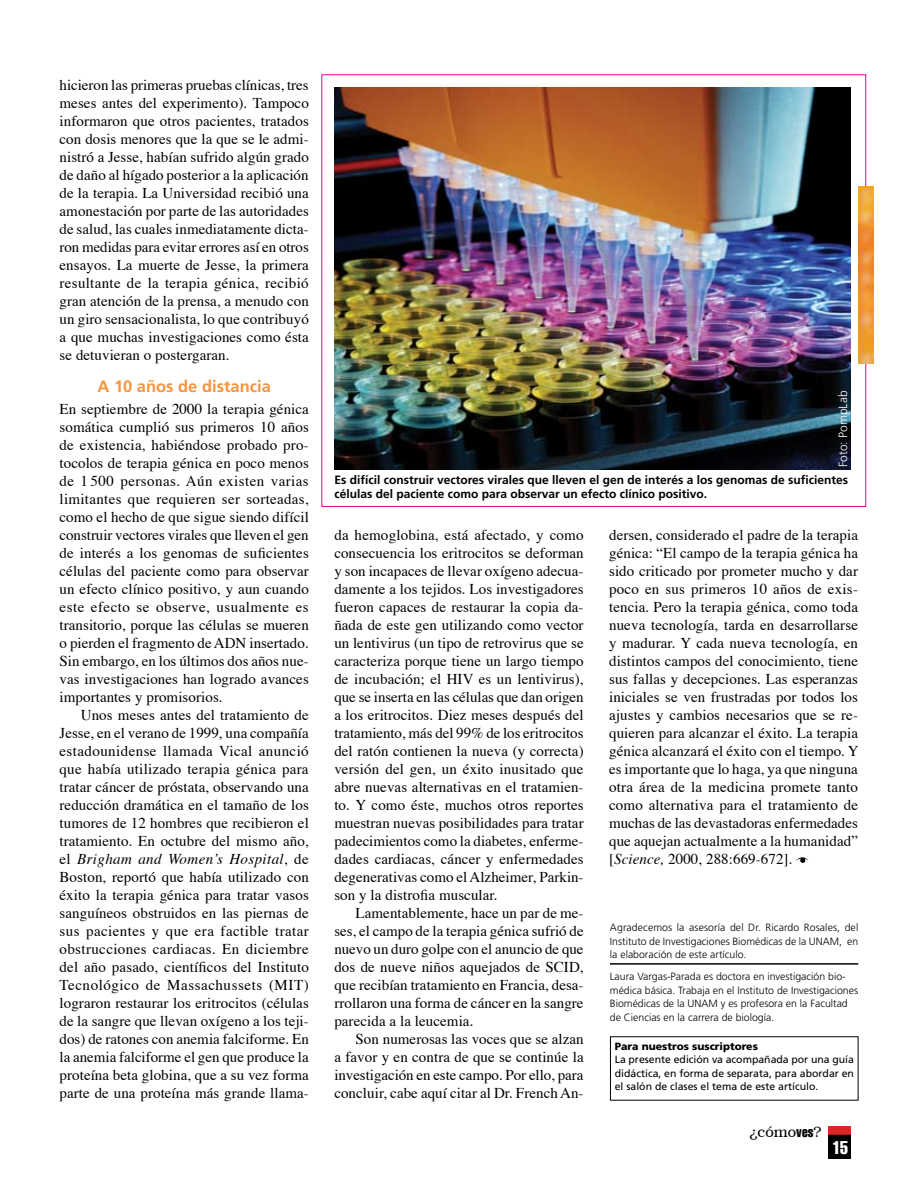
<style>
.page{position:relative;width:918px;height:1188px;background:#fff}
.page>*{position:absolute;margin:0;border:0;box-sizing:border-box;transform-origin:0 0}
.t1{font:extra-condensed 18px "Helvetica";color:#fff;scale:.95 1}
.t2{font:700 16.5px "Frutiger";color:#f7943c}
.t3{font:15px/18px "Times";letter-spacing:.005em;color:#000;text-align:justify}
.t4{font:300 15px "Bookman";color:#000}
.t5{font:700 12px/14.4px "Frutiger";color:#000}
.t6{font:300 12px "Frutiger";color:#fff}
.t7{font:300 10.5px/13.5px "Frutiger";color:#000;text-align:justify}
.t8{font:10.5px/13.5px "Frutiger";color:#000;text-align:justify}
.t9{font:900 10.5px "Frutiger";color:#000}
.s1{font-style:italic}
.s2{font-family:"Helvetica";font-weight:400;font-stretch:extra-condensed;font-size:13.5px}
</style>
<div class="page">
<img style="left:828px;top:1127px;width:23px;height:32px">
<img style="left:334px;top:88px;width:517px;height:382px">
<img style="left:858px;top:186px;width:16px;height:178px">
<hr style="left:610px;top:963px;width:248px;height:2px;background:#000">
<svg style="left:795px;top:857px;width:14px;height:6px"></svg>
<p class="t3" style="left:60px;top:75px;width:251px">hicieron las primeras pruebas clínicas, tres meses antes del experimento). Tampoco informaron que otros pacientes, tratados con dosis menores que la que se le admi&shy;nistró a Jesse, habían sufrido algún grado de daño al hígado posterior a la aplicación de la terapia. La Universidad recibió una amonestación por parte de las autoridades de salud, las cuales inmediatamente dicta&shy;ron medidas para evitar errores así en otros ensayos. La muerte de Jesse, la primera resultante de la terapia génica, recibió gran atención de la prensa, a menudo con un giro sensacionalista, lo que contribuyó a que muchas investigaciones como ésta se detuvieran o postergaran.</p>
<p class="t2" style="left:98px;top:376px;width:175px">A 10 años de distancia</p>
<p class="t3" style="left:60px;top:399px;width:251px">En septiembre de 2000 la terapia génica somática cumplió sus primeros 10 años de existencia, habiéndose probado pro&shy;tocolos de terapia génica en poco menos de 1 500 personas. Aún existen varias li-mitantes que requieren ser sorteadas, como el hecho de que sigue siendo difícil construir vectores virales que lleven el gen de interés a los genomas de suficientes células del paciente como para observar un efecto clínico positivo, y aun cuando este efecto se observe, usualmente es transitorio, porque las células se mueren o pierden el fragmento de ADN insertado.<br>Sin embargo, en los últimos dos años nue&shy;vas investigaciones han logrado avances importantes y promisorios.</p>
<p class="t3" style="left:60px;top:705px;width:251px;text-indent:21px">Unos meses antes del tratamiento de Jesse, en el verano de 1999, una compañía estadounidense llamada Vical anunció que había utilizado terapia génica para tratar cáncer de próstata, observando una reducción dramática en el tamaño de los tumores de 12 hombres que recibieron el tratamiento. En octubre del mismo año, el <span class="s1">Brigham and Women’s Hospital</span>, de Boston, reportó que había utilizado con éxito la terapia génica para tratar vasos sanguíneos obstruidos en las piernas de sus pacientes y que era factible tratar obstrucciones cardiacas. En diciembre del año pasado, científicos del Instituto Tecnológico de Massachussets (MIT) lograron restaurar los eritrocitos (células de la sangre que llevan oxígeno a los teji&shy;dos) de ratones con anemia falciforme. En la anemia falciforme el gen que produce la proteína beta globina, que a su vez forma parte de una proteína más grande llama-</p>
<p class="t6" style="left:836px;top:467px;width:78px;rotate:-90deg">Foto: PompLab</p>
<p class="t5" style="left:334px;top:472px;width:515px">Es difícil construir vectores virales que lleven el gen de interés a los genomas de suficientes células del paciente como para observar un efecto clínico positivo.</p>
<p class="t3" style="left:334px;top:525px;width:251px">da hemoglobina, está afectado, y como consecuencia los eritrocitos se deforman y son incapaces de llevar oxígeno adecua&shy;damente a los tejidos. Los investigadores fueron capaces de restaurar la copia da&shy;ñada de este gen utilizando como vector un lentivirus (un tipo de retrovirus que se caracteriza porque tiene un largo tiempo de incubación; el HIV es un lentivirus), que se inserta en las células que dan origen a los eritrocitos. Diez meses después del tratamiento, más del 99% de los eritrocitos del ratón contienen la nueva (y correcta) versión del gen, un éxito inusitado que abre nuevas alternativas en el tratamien&shy;to. Y como éste, muchos otros reportes muestran nuevas posibilidades para tratar padecimientos como la diabetes, enferme&shy;dades cardiacas, cáncer y enfermedades degenerativas como el Alzheimer, Parkin&shy;son y la distrofia muscular.</p>
<p class="t3" style="left:334px;top:903px;width:251px;text-indent:21px">Lamentablemente, hace un par de me&shy;ses, el campo de la terapia génica sufrió de nuevo un duro golpe con el anuncio de que dos de nueve niños aquejados de SCID, que recibían tratamiento en Francia, desa&shy;rrollaron una forma de cáncer en la sangre parecida a la leucemia.</p>
<p class="t3" style="left:334px;top:1029px;width:251px;text-indent:21px">Son numerosas las voces que se alzan a favor y en contra de que se continúe la investigación en este campo. Por ello, para concluir, cabe aquí citar al Dr. French An-</p>
<p class="t9" style="left:615px;top:1040px;width:145px">Para nuestros suscriptores</p>
<p class="t3" style="left:609px;top:525px;width:251px">dersen, considerado el padre de la terapia génica: “El campo de la terapia génica ha sido criticado por prometer mucho y dar poco en sus primeros 10 años de exis&shy;tencia. Pero la terapia génica, como toda nueva tecnología, tarda en desarrollarse y madurar. Y cada nueva tecnología, en distintos campos del conocimiento, tiene sus fallas y decepciones. Las esperanzas iniciales se ven frustradas por todos los ajustes y cambios necesarios que se re&shy;quieren para alcanzar el éxito. La terapia génica alcanzará el éxito con el tiempo. Y es importante que lo haga, ya que ninguna otra área de la medicina promete tanto como alternativa para el tratamiento de muchas de las devastadoras enfermedades que aquejan actualmente a la humanidad” [<span class="s1">Science,</span> 2000, 288:669-672].</p>
<p class="t7" style="left:610px;top:921px;width:250px">Agradecemos la asesoría del Dr. Ricardo Rosales, del Instituto de Investigaciones Biomédicas de la UNAM, en la elaboración de este artículo.</p>
<p class="t7" style="left:610px;top:970px;width:250px;text-align:left">Laura Vargas-Parada es doctora en investigación bio&shy;médica básica. Trabaja en el Instituto de Investigaciones Biomédicas de la UNAM y es profesora en la Facultad de Ciencias en la carrera de biología.</p>
<p class="t8" style="left:615px;top:1053px;width:241px">La presente edición va acompañada por una guía didáctica, en forma de separata, para abordar en el salón de clases el tema de este artículo.</p>
<p class="t4" style="left:749px;top:1123px;width:74px">¿cómo<span class="s2">ves</span>?</p>
<p class="t1" style="left:832px;top:1138px;width:18px">15</p>
</div>
